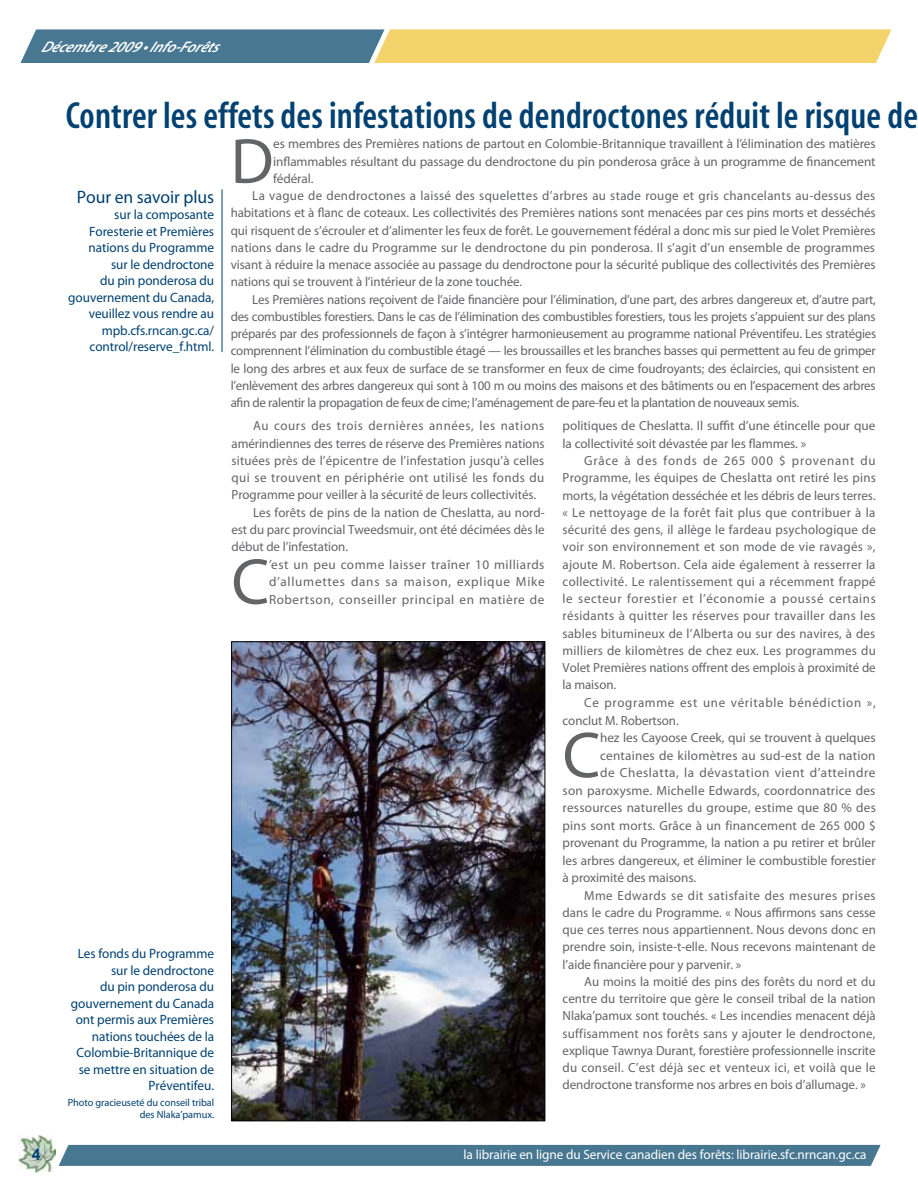
<style>
.page{position:relative;width:918px;height:1188px;background:#fff}
.page>*{position:absolute;margin:0;border:0;box-sizing:border-box;transform-origin:0 0}
.t1{font:65.25px "Myriad Pro";color:#636466}
.t2{font:64.35px "Myriad Pro";color:#636466}
.t3{font:37.95px "Myriad MM 565 300";letter-spacing:.005em;color:#014171}
.t4{font:18px "Myriad Pro";letter-spacing:-.005em;color:#014171}
.t5{font:700 16.5px "Arial";color:#014171}
.t6{font:italic 600 15.45px "Myriad Pro";color:#fff}
.t7{font:13.5px/16.5px "Myriad Pro";letter-spacing:-.005em;color:#014171;text-align:right}
.t8{font:13.5px "Myriad Pro";letter-spacing:-.005em;color:#fff}
.t9{font:13.2px/17.2px "Myriad Pro";letter-spacing:-.005em;color:#636466;text-align:justify}
.t10{font:13.2px "Myriad Pro";letter-spacing:.02em;color:#636466}
.t11{font:13.2px "Myriad Pro";letter-spacing:.015em;color:#636466}
.t12{font:13.2px "Myriad Pro";letter-spacing:.025em;color:#636466}
.t13{font:13.2px "Myriad Pro";letter-spacing:.035em;color:#636466}
.t14{font:13.2px/17.5px "Myriad Pro";letter-spacing:.05em;color:#636466}
.t15{font:13.2px "Myriad Pro";letter-spacing:.045em;color:#636466}
.t16{font:13.2px "Myriad Pro";letter-spacing:.04em;color:#636466}
.t17{font:10.5px/12px "Myriad Pro";letter-spacing:-.005em;color:#014171;text-align:right}
</style>
<div class="page">
<img style="left:19px;top:1135px;width:37px;height:37px">
<div style="left:59px;top:1145px;width:822px;height:21px;background:#477791"></div>
<svg style="left:20px;top:29px;width:872px;height:34px;background:#afb07e"></svg>
<img style="left:234px;top:644px;width:309px;height:475px">
<div style="left:232px;top:642px;width:313px;height:479px;border:1px solid #000"></div>
<hr style="left:222px;top:189px;width:1px;height:163px;background:#014171">
<p class="t6" style="left:41px;top:37px;width:188px">Décembre2009•Info-Forêts</p>
<p class="t5" style="left:32px;top:1143px;width:10px">4</p>
<h3 class="t3" style="left:66px;top:97px;width:854px">Contrer les effets des infestations de dendroctones réduit le risque de</h3>
<h2 class="t2" style="left:231px;top:122px;width:44px">D</h2>
<p class="t9" style="left:273px;top:135px;width:604px">es membres des Premières nations de partout en Colombie-Britannique travaillent à l’élimination des matières</p>
<p class="t9" style="left:273px;top:152px;width:604px">inflammables résultant du passage du dendroctone du pin ponderosa grâce à un programme de financement</p>
<p class="t9" style="left:273px;top:170px;width:42px">fédéral.</p>
<p class="t12" style="left:252px;top:187px;width:625px">La vague de dendroctones a laissé des squelettes d’arbres au stade rouge et gris chancelants au-dessus des</p>
<p class="t9" style="left:231px;top:204px;width:647px">habitations et à flanc de coteaux. Les collectivités des Premières nations sont menacées par ces pins morts et desséchés</p>
<p class="t9" style="left:231px;top:221px;width:647px">qui risquent de s’écrouler et d’alimenter les feux de forêt. Le gouvernement fédéral a donc mis sur pied le Volet Premières</p>
<p class="t9" style="left:231px;top:239px;width:646px">nations dans le cadre du Programme sur le dendroctone du pin ponderosa. Il s’agit d’un ensemble de programmes</p>
<p class="t9" style="left:231px;top:256px;width:646px">visant à réduire la menace associée au passage du dendroctone pour la sécurité publique des collectivités des Premières</p>
<p class="t9" style="left:231px;top:273px;width:293px">nations qui se trouvent à l’intérieur de la zone touchée.</p>
<p class="t9" style="left:252px;top:290px;width:625px">Les Premières nations reçoivent de l’aide financière pour l’élimination, d’une part, des arbres dangereux et, d’autre part,</p>
<p class="t9" style="left:231px;top:308px;width:647px">des combustibles forestiers. Dans le cas de l’élimination des combustibles forestiers, tous les projets s’appuient sur des plans</p>
<p class="t9" style="left:231px;top:325px;width:647px">préparés par des professionnels de façon à s’intégrer harmonieusement au programme national Préventifeu. Les stratégies</p>
<p class="t9" style="left:231px;top:342px;width:647px">comprennent l’élimination du combustible étagé — les broussailles et les branches basses qui permettent au feu de grimper</p>
<p class="t9" style="left:231px;top:359px;width:647px">le long des arbres et aux feux de surface de se transformer en feux de cime foudroyants; des éclaircies, qui consistent en</p>
<p class="t9" style="left:231px;top:377px;width:646px">l’enlèvement des arbres dangereux qui sont à 100 m ou moins des maisons et des bâtiments ou en l’espacement des arbres</p>
<p class="t9" style="left:231px;top:394px;width:570px">afin de ralentir la propagation de feux de cime; l’aménagement de pare-feu et la plantation de nouveaux semis.</p>
<p class="t15" style="left:253px;top:418px;width:293px">Au cours des trois dernières années, les nations</p>
<p class="t9" style="left:232px;top:434px;width:315px">amérindiennes des terres de réserve des Premières nations</p>
<p class="t11" style="left:232px;top:452px;width:314px">situées près de l’épicentre de l’infestation jusqu’à celles</p>
<p class="t13" style="left:232px;top:470px;width:314px">qui se trouvent en périphérie ont utilisé les fonds du</p>
<p class="t9" style="left:232px;top:486px;width:306px">Programme pour veiller à la sécurité de leurs collectivités.</p>
<p class="t9" style="left:253px;top:503px;width:293px">Les forêts de pins de la nation de Cheslatta, au nord-</p>
<p class="t9" style="left:232px;top:521px;width:315px">est du parc provincial Tweedsmuir, ont été décimées dès le</p>
<p class="t9" style="left:232px;top:538px;width:118px">début de l’infestation.</p>
<h1 class="t1" style="left:232px;top:542px;width:39px">C</h1>
<p class="t9" style="left:269px;top:555px;width:277px">’est un peu comme laisser traîner 10 milliards d’allumettes dans sa maison, explique Mike Robertson, conseiller principal en matière de</p>
<h3 class="t4" style="left:77px;top:186px;width:139px">Pour en savoir plus</h3>
<p class="t7" style="left:68px;top:206px;width:147px">sur la composante<br>Foresterie et Premières nations du Programme<br>sur le dendroctone<br>du pin ponderosa du gouvernement du Canada, veuillez vous rendre au mpb.cfs.rncan.gc.ca/ control/reserve_f.html.</p>
<p class="t9" style="left:563px;top:417px;width:314px">politiques de Cheslatta. Il suffit d’une étincelle pour que la collectivité soit dévastée par les flammes. »</p>
<p class="t9" style="left:563px;top:452px;width:315px;text-indent:22px">Grâce à des fonds de 265 000 $ provenant du Programme, les équipes de Cheslatta ont retiré les pins morts, la végétation desséchée et les débris de leurs terres. « Le nettoyage de la forêt fait plus que contribuer à la sécurité des gens, il allège le fardeau psychologique de voir son environnement et son mode de vie ravagés », ajoute M. Robertson. Cela aide également à resserrer la collectivité. Le ralentissement qui a récemment frappé le secteur forestier et l’économie a poussé certains résidants à quitter les réserves pour travailler dans les sables bitumineux de l’Alberta ou sur des navires, à des milliers de kilomètres de chez eux. Les programmes du Volet Premières nations offrent des emplois à proximité de la maison.</p>
<p class="t14" style="left:563px;top:694px;width:315px;text-indent:22px">Ce programme est une véritable bénédiction », conclut M. Robertson.</p>
<h1 class="t1" style="left:563px;top:715px;width:39px">C</h1>
<p class="t9" style="left:600px;top:729px;width:277px">hez les Cayoose Creek, qui se trouvent à quelques</p>
<p class="t10" style="left:600px;top:747px;width:277px">centaines de kilomètres au sud-est de la nation</p>
<p class="t16" style="left:600px;top:765px;width:277px">de Cheslatta, la dévastation vient d’atteindre</p>
<p class="t10" style="left:563px;top:782px;width:314px">son paroxysme. Michelle Edwards, coordonnatrice des</p>
<p class="t10" style="left:563px;top:800px;width:315px">ressources naturelles du groupe, estime que 80 % des</p>
<p class="t11" style="left:563px;top:817px;width:315px">pins sont morts. Grâce à un financement de 265 000 $</p>
<p class="t9" style="left:563px;top:834px;width:314px">provenant du Programme, la nation a pu retirer et brûler</p>
<p class="t9" style="left:563px;top:852px;width:315px">les arbres dangereux, et éliminer le combustible forestier</p>
<p class="t9" style="left:563px;top:869px;width:135px">à proximité des maisons.</p>
<p class="t13" style="left:584px;top:887px;width:293px">Mme Edwards se dit satisfaite des mesures prises</p>
<p class="t9" style="left:563px;top:904px;width:315px">dans le cadre du Programme. « Nous affirmons sans cesse</p>
<p class="t9" style="left:563px;top:921px;width:315px">que ces terres nous appartiennent. Nous devons donc en</p>
<p class="t9" style="left:563px;top:938px;width:315px">prendre soin, insiste-t‑elle. Nous recevons maintenant de</p>
<p class="t9" style="left:563px;top:955px;width:180px">l’aide financière pour y parvenir. »</p>
<p class="t9" style="left:584px;top:973px;width:293px">Au moins la moitié des pins des forêts du nord et du</p>
<p class="t9" style="left:563px;top:990px;width:315px">centre du territoire que gère le conseil tribal de la nation</p>
<p class="t9" style="left:563px;top:1007px;width:315px">Nlaka’pamux sont touchés. « Les incendies menacent déjà</p>
<p class="t10" style="left:563px;top:1025px;width:314px">suffisamment nos forêts sans y ajouter le dendroctone,</p>
<p class="t9" style="left:563px;top:1042px;width:315px">explique Tawnya Durant, forestière professionnelle inscrite</p>
<p class="t10" style="left:563px;top:1060px;width:314px">du conseil. C’est déjà sec et venteux ici, et voilà que le</p>
<p class="t9" style="left:563px;top:1076px;width:305px">dendroctone transforme nos arbres en bois d’allumage. »</p>
<p class="t7" style="left:71px;top:945px;width:145px">Les fonds du Programme sur le dendroctone<br>du pin ponderosa du gouvernement du Canada ont permis aux Premières nations touchées de la<br>Colombie-Britannique de se mettre en situation de<br>Préventifeu.</p>
<p class="t17" style="left:68px;top:1097px;width:148px">Photo gracieuseté du conseil tribal des Nlaka’pamux.</p>
<p class="t8" style="left:464px;top:1146px;width:405px">la librairie en ligne du Service canadien des forêts: librairie.sfc.nrncan.gc.ca</p>
</div>
